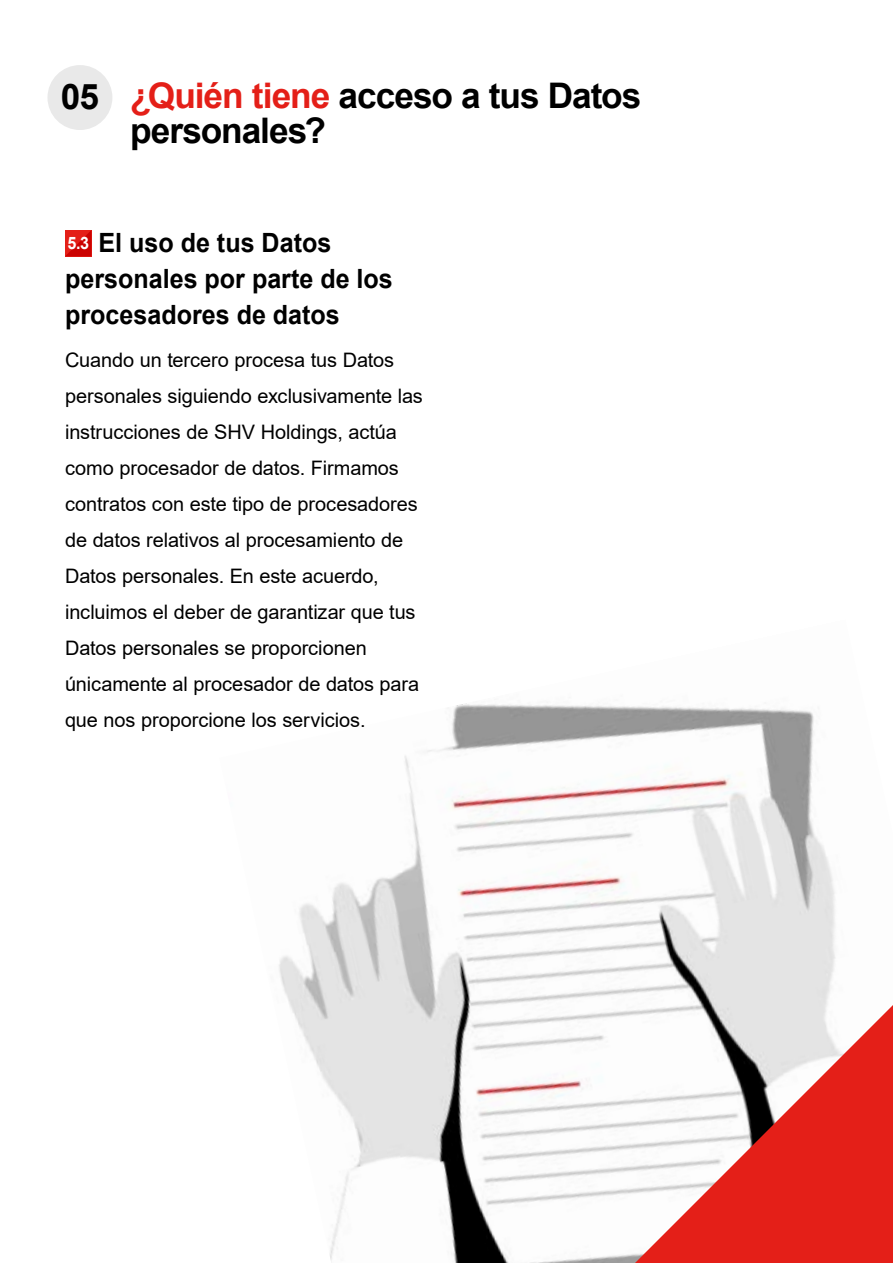
<style>
.page{position:relative;width:893px;height:1263px;background:#fff}
.page>*{position:absolute;margin:0;border:0;box-sizing:border-box;transform-origin:0 0}
.t1{font:700 35.25px/35.2px "Arial";letter-spacing:-.025em;color:#000}
.t2{font:700 26.55px/36px "Arial";color:#000;scale:.95 1}
.t3{font:19.95px/36px "Arial";letter-spacing:-.005em;color:#000}
.s1{color:#e41f18}
.s2{font-size:17.1px;color:#fff}
</style>
<div class="page">
<img style="left:279px;top:703px;width:557px;height:560px">
<svg style="left:635px;top:1005px;width:258px;height:258px;fill:#e41f18"></svg>
<svg style="left:65px;top:230px;width:26px;height:26px"></svg>
<div style="left:47px;top:65px;width:65px;height:65px;background:#e9e9e9;border-radius:50%"></div>
<h1 class="t1" style="left:130px;top:78px;width:513px;text-indent:-69px">05 <span class="s1">¿Quién tiene</span> acceso a tus Datos personales?</h1>
<h2 class="t2" style="left:65px;top:225px;width:347px"><span class="s2">5.3</span> El uso de tus Datos personales por parte de los procesadores de datos</h2>
<p class="t3" style="left:65px;top:341px;width:359px">Cuando un tercero procesa tus Datos personales siguiendo exclusivamente las instrucciones de SHV Holdings, actúa como procesador de datos. Firmamos contratos con este tipo de procesadores de datos relativos al procesamiento de Datos personales. En este acuerdo, incluimos el deber de garantizar que tus Datos personales se proporcionen únicamente al procesador de datos para que nos proporcione los servicios.</p>
</div>
